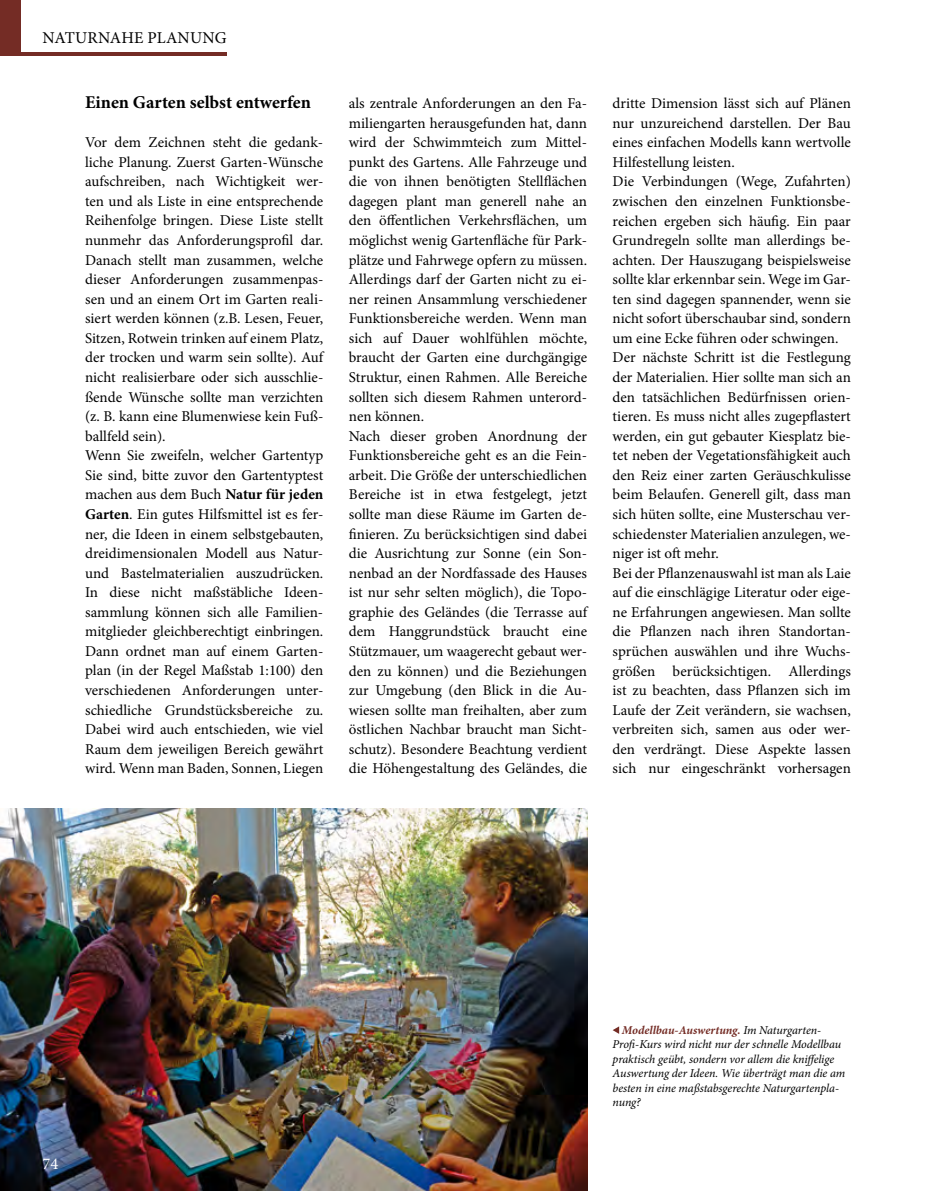
<style>
.page{position:relative;width:936px;height:1191px;background:#fff}
.page>*{position:absolute;margin:0;border:0;box-sizing:border-box;transform-origin:0 0}
.t1{font:700 18px "Minion Pro";letter-spacing:-.005em;color:#000}
.t2{font:16.5px "Minion Pro";letter-spacing:.01em;color:#000}
.t3{font:16.5px "Minion Pro";color:#fff}
.t4{font:15px/19.5px "Minion Pro";color:#000}
.t5{font:italic 12px/14.4px "Minion Pro";letter-spacing:-.01em;color:#000}
.s1{font-weight:700}
.s2{font-weight:700;color:#742c25}
</style>
<div class="page">
<div style="left:0;top:0;width:226px;height:55px;background:#742c25"></div>
<div style="left:21px;top:0;width:213px;height:51px;background:#fff"></div>
<svg style="left:612px;top:1026px;width:7px;height:8px"></svg>
<img style="left:0;top:808px;width:587px;height:383px">
<p class="t2" style="left:43px;top:26px;width:185px">NATURNAHE PLANUNG</p>
<p class="t1" style="left:85px;top:90px;width:227px">Einen Garten selbst entwerfen</p>
<p class="t4" style="left:85px;top:133px;width:240px">Vor dem Zeichnen steht die gedank&shy;liche Planung. Zuerst Garten-Wünsche aufschreiben, nach Wichtigkeit wer&shy;ten und als Liste in eine entsprechende Reihenfolge bringen. Diese Liste stellt nunmehr das Anforderungsprofil dar.<br>Danach stellt man zusammen, welche dieser Anforderungen zusammenpas&shy;sen und an einem Ort im Garten reali&shy;siert werden können (z.B. Lesen, Feuer, Sitzen, Rotwein trinken auf einem Platz, der trocken und warm sein sollte). Auf nicht realisierbare oder sich ausschlie&shy;ßende Wünsche sollte man verzichten (z. B. kann eine Blumenwiese kein Fuß&shy;ballfeld sein).<br>Wenn Sie zweifeln, welcher Gartentyp Sie sind, bitte zuvor den Gartentyptest machen aus dem Buch <span class="s1">Natur für jeden Garten</span>. Ein gutes Hilfsmittel ist es fer&shy;ner, die Ideen in einem selbstgebauten, dreidimensionalen Modell aus Natur&shy;und Bastelmaterialien auszudrücken.<br>In diese nicht maßstäbliche Ideen&shy;sammlung können sich alle Familien&shy;mitglieder gleichberechtigt einbringen.<br>Dann ordnet man auf einem Garten&shy;plan (in der Regel Maßstab 1:100) den verschiedenen Anforderungen unter&shy;schiedliche Grundstücksbereiche zu.<br>Dabei wird auch entschieden, wie viel Raum dem jeweiligen Bereich gewährt wird. Wenn man Baden, Sonnen, Liegen</p>
<p class="t4" style="left:349px;top:94px;width:240px">als zentrale Anforderungen an den Fa&shy;miliengarten herausgefunden hat, dann wird der Schwimmteich zum Mittel&shy;punkt des Gartens. Alle Fahrzeuge und die von ihnen benötigten Stellflächen dagegen plant man generell nahe an den öffentlichen Verkehrsflächen, um möglichst wenig Gartenfläche für Park&shy;plätze und Fahrwege opfern zu müssen.<br>Allerdings darf der Garten nicht zu ei&shy;ner reinen Ansammlung verschiedener Funktionsbereiche werden. Wenn man sich auf Dauer wohlfühlen möchte, braucht der Garten eine durchgängige Struktur, einen Rahmen. Alle Bereiche sollten sich diesem Rahmen unterord&shy;nen können.<br>Nach dieser groben Anordnung der Funktionsbereiche geht es an die Fein&shy;arbeit. Die Größe der unterschiedlichen Bereiche ist in etwa festgelegt, jetzt sollte man diese Räume im Garten de&shy;finieren. Zu berücksichtigen sind dabei die Ausrichtung zur Sonne (ein Son&shy;nenbad an der Nordfassade des Hauses ist nur sehr selten möglich), die Topo&shy;graphie des Geländes (die Terrasse auf dem Hanggrundstück braucht eine Stützmauer, um waagerecht gebaut wer&shy;den zu können) und die Beziehungen zur Umgebung (den Blick in die Au&shy;wiesen sollte man freihalten, aber zum östlichen Nachbar braucht man Sicht&shy;schutz). Besondere Beachtung verdient die Höhengestaltung des Geländes, die</p>
<p class="t4" style="left:612px;top:94px;width:240px">dritte Dimension lässt sich auf Plänen nur unzureichend darstellen. Der Bau eines einfachen Modells kann wertvolle Hilfestellung leisten.<br>Die Verbindungen (Wege, Zufahrten) zwischen den einzelnen Funktionsbe&shy;reichen ergeben sich häufig. Ein paar Grundregeln sollte man allerdings be&shy;achten. Der Hauszugang beispielsweise sollte klar erkennbar sein. Wege im Gar&shy;ten sind dagegen spannender, wenn sie nicht sofort überschaubar sind, sondern um eine Ecke führen oder schwingen.<br>Der nächste Schritt ist die Festlegung der Materialien. Hier sollte man sich an den tatsächlichen Bedürfnissen orien&shy;tieren. Es muss nicht alles zugepflastert werden, ein gut gebauter Kiesplatz bie&shy;tet neben der Vegetationsfähigkeit auch den Reiz einer zarten Geräuschkulisse beim Belaufen. Generell gilt, dass man sich hüten sollte, eine Musterschau ver&shy;schiedenster Materialien anzulegen, we&shy;niger ist oft mehr.<br>Bei der Pflanzenauswahl ist man als Laie auf die einschlägige Literatur oder eige&shy;ne Erfahrungen angewiesen. Man sollte die Pflanzen nach ihren Standortan&shy;sprüchen auswählen und ihre Wuchs&shy;größen berücksichtigen. Allerdings ist zu beachten, dass Pflanzen sich im Laufe der Zeit verändern, sie wachsen, verbreiten sich, samen aus oder wer&shy;den verdrängt. Diese Aspekte lassen sich nur eingeschränkt vorhersagen</p>
<p class="t3" style="left:43px;top:1152px;width:17px">74</p>
<p class="t5" style="left:612px;top:1022px;width:234px;text-indent:9px"><span class="s2">Modellbau-Auswertung.</span> Im Naturgarten-Profi-Kurs wird nicht nur der schnelle Modellbau praktisch geübt, sondern vor allem die kniffelige Auswertung der Ideen. Wie überträgt man die am besten in eine maßstabsgerechte Naturgartenpla&shy;nung?</p>
</div>
